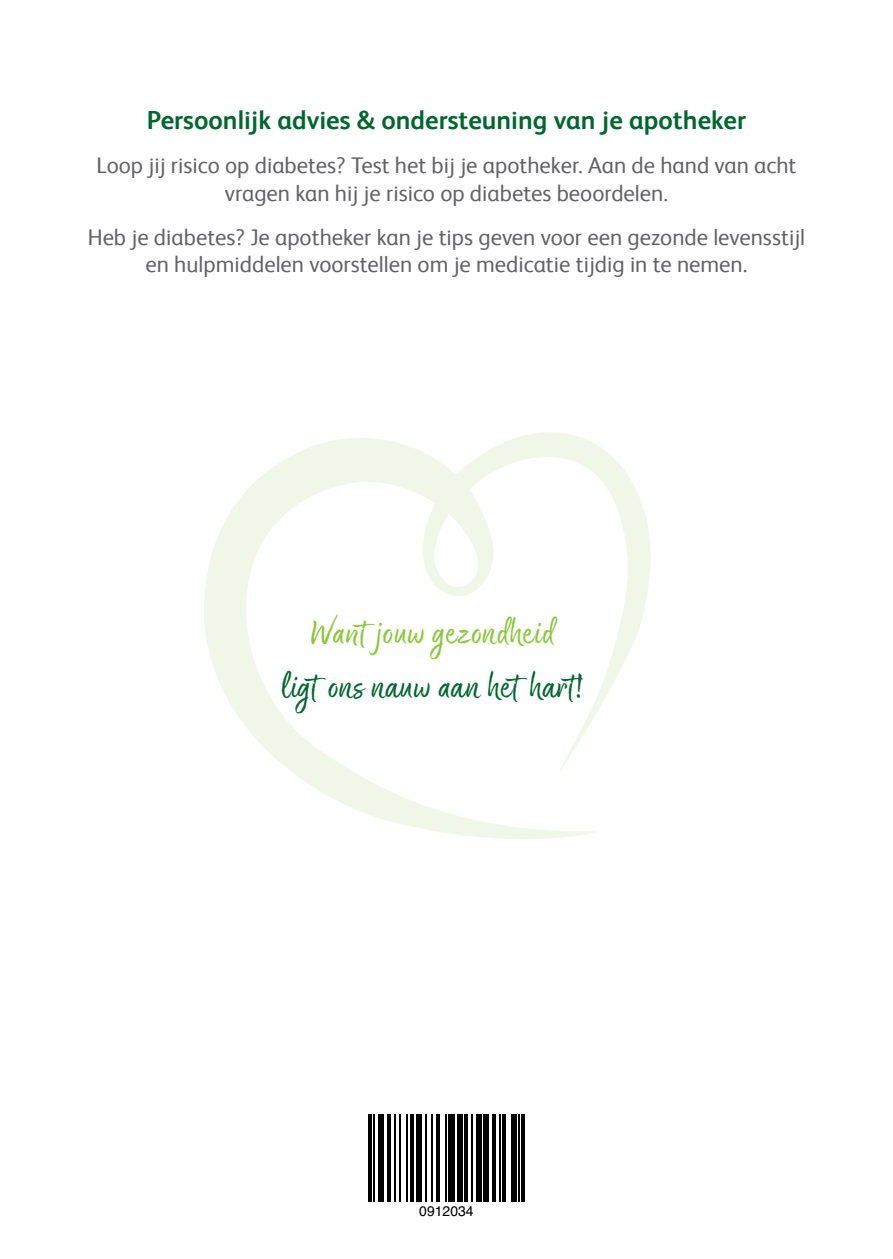
<style>
.page{position:relative;width:893px;height:1259px;background:#fff}
.page>*{position:absolute;margin:0;border:0;box-sizing:border-box;transform-origin:0 0}
.t1{font:39px "Mc Kesson Good Karma Upright";color:#00652e}
.t2{font:39px "Mc Kesson Good Karma Upright";color:#8bc63e}
.t3{font:700 26.1px "Lloyds Sans";color:#00652e}
.t4{font:22.8px/27.3px "Lloyds Sans";color:#636366;text-align:center}
.t5{font:14.1px "Helvetica";color:#000001}
</style>
<div class="page">
<svg style="left:204px;top:432px;width:447px;height:407px"></svg>
<hr style="left:368px;top:1114px;width:3px;height:87px;background:#000001">
<hr style="left:373px;top:1114px;width:2px;height:87px;background:#000001">
<div style="left:378px;top:1114px;width:6px;height:87px;background:#000001"></div>
<hr style="left:387px;top:1114px;width:4px;height:87px;background:#000001">
<hr style="left:394px;top:1114px;width:2px;height:87px;background:#000001">
<hr style="left:399px;top:1114px;width:2px;height:87px;background:#000001">
<hr style="left:406px;top:1114px;width:2px;height:87px;background:#000001">
<hr style="left:410px;top:1114px;width:3px;height:87px;background:#000001">
<div style="left:417px;top:1114px;width:5px;height:87px;background:#000001"></div>
<hr style="left:425px;top:1114px;width:2px;height:87px;background:#000001">
<hr style="left:431px;top:1114px;width:1px;height:87px;background:#000001">
<hr style="left:436px;top:1114px;width:3px;height:87px;background:#000001">
<hr style="left:445px;top:1114px;width:1px;height:87px;background:#000001">
<div style="left:448px;top:1114px;width:7px;height:87px;background:#000001"></div>
<div style="left:457px;top:1114px;width:5px;height:87px;background:#000001"></div>
<hr style="left:464px;top:1114px;width:3px;height:87px;background:#000001">
<hr style="left:471px;top:1114px;width:2px;height:87px;background:#000001">
<div style="left:476px;top:1114px;width:5px;height:87px;background:#000001"></div>
<div style="left:483px;top:1114px;width:5px;height:87px;background:#000001"></div>
<hr style="left:492px;top:1114px;width:3px;height:87px;background:#000001">
<hr style="left:499px;top:1114px;width:2px;height:87px;background:#000001">
<hr style="left:502px;top:1114px;width:4px;height:87px;background:#000001">
<div style="left:511px;top:1114px;width:5px;height:87px;background:#000001"></div>
<hr style="left:518px;top:1114px;width:2px;height:87px;background:#000001">
<hr style="left:522px;top:1114px;width:3px;height:87px;background:#000001">
<p class="t3" style="left:147px;top:102px;width:601px">Persoonlijk advies &amp; ondersteuning van je apotheker</p>
<p class="t4" style="left:96px;top:150px;width:702px">Loop jij risico op diabetes? Test het bij je apotheker. Aan de hand van acht vragen kan hij je risico op diabetes beoordelen.</p>
<p class="t4" style="left:88px;top:222px;width:719px">Heb je diabetes? Je apotheker kan je tips geven voor een gezonde levensstijl en hulpmiddelen voorstellen om je medicatie tijdig in te nemen.</p>
<h1 class="t2" style="left:311px;top:609px;width:246px">Want jouw gezondheid</h1>
<h1 class="t1" style="left:282px;top:663px;width:304px">ligt ons nauw aan het hart!</h1>
<p class="t5" style="left:419px;top:1200px;width:56px">0912034</p>
</div>
